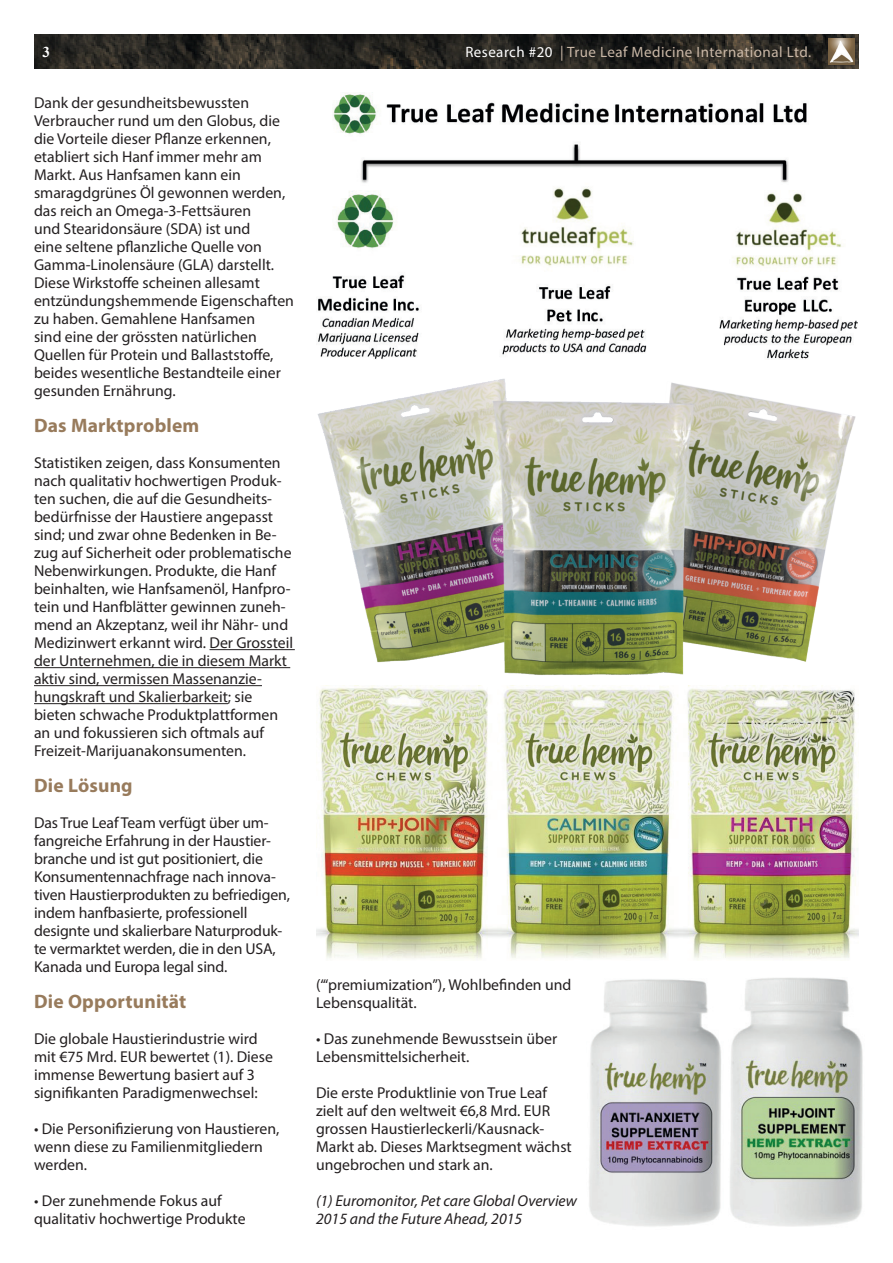
<style>
.page{position:relative;width:893px;height:1263px;background:#fff}
.page>*{position:absolute;margin:0;border:0;box-sizing:border-box;transform-origin:0 0}
.t1{font:700 19.5px "Myriad Pro";letter-spacing:.01em;color:#987b5c}
.t2{font:15.75px/18px "Myriad Pro";color:#231f20}
.t3{font:italic 15.75px/18px "Myriad Pro";color:#231f20}
.t4{font:15px "Myriad Pro";letter-spacing:.03em;color:#cab8a7}
.t5{font:700 15px "Times New Roman";color:#fff}
.s1{color:#fff}
</style>
<div class="page">
<img style="left:34px;top:34px;width:825px;height:35px">
<div style="left:827px;top:37px;width:29px;height:31px;background:#231f20;opacity:.65"></div>
<img style="left:828px;top:38px;width:26px;height:27px">
<hr style="left:210px;top:649px;width:85px;height:1px;background:#231f20">
<hr style="left:34px;top:667px;width:256px;height:1px;background:#231f20">
<hr style="left:34px;top:685px;width:228px;height:1px;background:#231f20">
<hr style="left:34px;top:703px;width:194px;height:1px;background:#231f20">
<img style="left:317px;top:379px;width:539px;height:307px">
<img style="left:316px;top:686px;width:543px;height:274px">
<img style="left:730px;top:978px;width:133px;height:249px">
<img style="left:589px;top:979px;width:132px;height:248px">
<img style="left:318px;top:93px;width:540px;height:266px">
<p class="t5" style="left:43px;top:41px;width:9px">3</p>
<p class="t4" style="left:465px;top:43px;width:347px"><span class="s1">Research #20</span> | True Leaf Medicine International Ltd.</p>
<p class="t2" style="left:34px;top:93px;width:261px">Dank der gesundheitsbewussten Verbraucher rund um den Globus, die die Vorteile dieser Pflanze erkennen, etabliert sich Hanf immer mehr am Markt. Aus Hanfsamen kann ein smaragdgrünes Öl gewonnen werden, das reich an Omega-3-Fettsäuren<br>und Stearidonsäure (SDA) ist und<br>eine seltene pflanzliche Quelle von Gamma-Linolensäure (GLA) darstellt.<br>Diese Wirkstoffe scheinen allesamt entzündungshemmende Eigenschaften zu haben. Gemahlene Hanfsamen<br>sind eine der grössten natürlichen Quellen für Protein und Ballaststoffe, beides wesentliche Bestandteile einer gesunden Ernährung.</p>
<p class="t1" style="left:34px;top:413px;width:167px">Das Marktproblem</p>
<p class="t2" style="left:34px;top:453px;width:261px">Statistiken zeigen, dass Konsumenten nach qualitativ hochwertigen Produk&shy;ten suchen, die auf die Gesundheits&shy;bedürfnisse der Haustiere angepasst sind; und zwar ohne Bedenken in Be&shy;zug auf Sicherheit oder problematische Nebenwirkungen. Produkte, die Hanf beinhalten, wie Hanfsamenöl, Hanfpro&shy;tein und Hanfblätter gewinnen zuneh&shy;mend an Akzeptanz, weil ihr Nähr- und Medizinwert erkannt wird. Der Grossteil der Unternehmen, die in diesem Markt aktiv sind, vermissen Massenanzie&shy;hungskraft und Skalierbarkeit; sie bieten schwache Produktplattformen an und fokussieren sich oftmals auf Freizeit-Marijuanakonsumenten.</p>
<p class="t1" style="left:34px;top:773px;width:100px">Die Lösung</p>
<p class="t2" style="left:34px;top:813px;width:257px">Das True Leaf Team verfügt über um&shy;fangreiche Erfahrung in der Haustier&shy;branche und ist gut positioniert, die Konsumentennachfrage nach innova&shy;tiven Haustierprodukten zu befriedigen, indem hanfbasierte, professionell designte und skalierbare Naturproduk&shy;te vermarktet werden, die in den USA, Kanada und Europa legal sind.</p>
<p class="t1" style="left:34px;top:989px;width:154px">Die Opportunität</p>
<p class="t2" style="left:34px;top:1029px;width:240px">Die globale Haustierindustrie wird mit €75 Mrd. EUR bewertet (1). Diese immense Bewertung basiert auf 3 signifikanten Paradigmenwechsel:</p>
<p class="t2" style="left:34px;top:1119px;width:247px">• Die Personifizierung von Haustieren, wenn diese zu Familienmitgliedern werden.</p>
<p class="t2" style="left:34px;top:1191px;width:213px">• Der zunehmende Fokus auf qualitativ hochwertige Produkte</p>
<p class="t2" style="left:316px;top:975px;width:257px">(“‘premiumization”), Wohlbefinden und<br>Lebensqualität.</p>
<p class="t2" style="left:316px;top:1030px;width:243px">• Das zunehmende Bewusstsein über<br>Lebensmittelsicherheit.</p>
<p class="t2" style="left:316px;top:1084px;width:257px">Die erste Produktlinie von True Leaf zielt auf den weltweit €6,8 Mrd. EUR grossen Haustierleckerli/Kausnack-Markt ab. Dieses Marktsegment wächst ungebrochen und stark an.</p>
<p class="t3" style="left:316px;top:1192px;width:262px">(1) Euromonitor, Pet care Global Overview<br>2015 and the Future Ahead, 2015</p>
</div>
